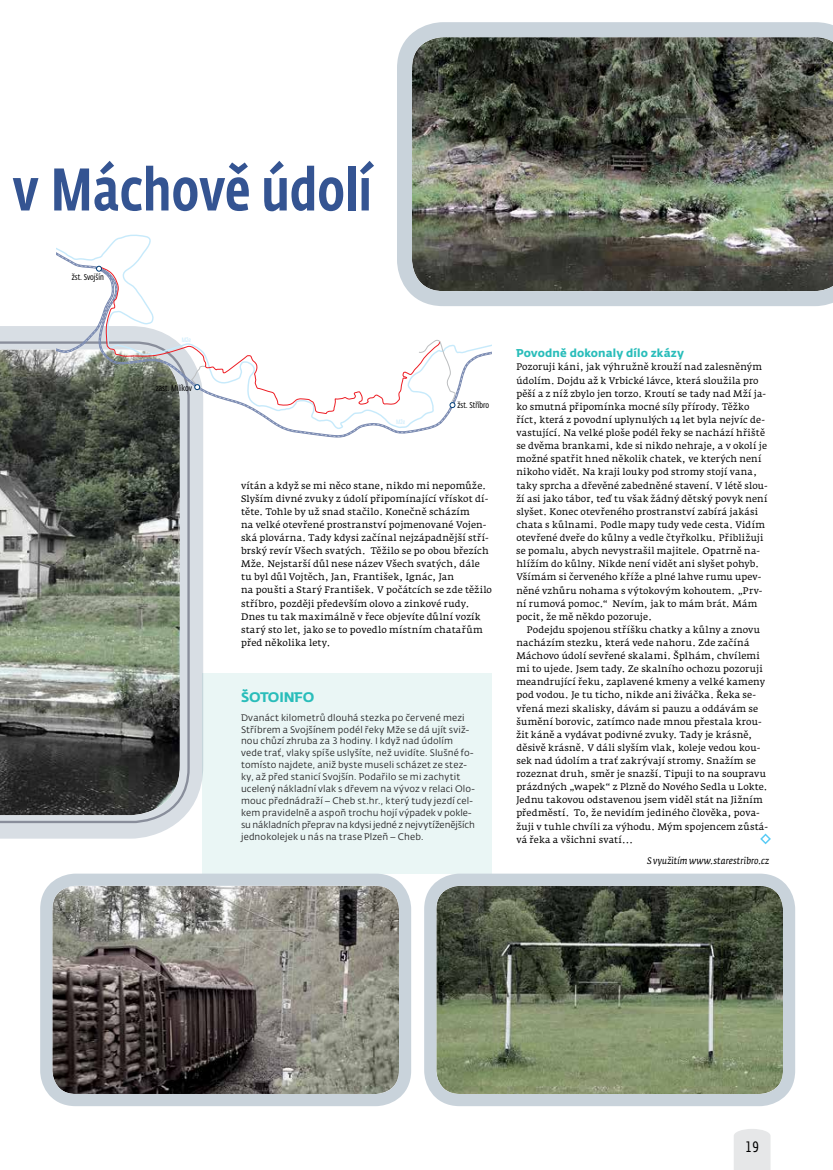
<style>
.page{position:relative;width:833px;height:1170px;background:#fff}
.page>*{position:absolute;margin:0;border:0;box-sizing:border-box;transform-origin:0 0}
.t1{font:500 59.38px "CD Fedra Cond Pro";color:#345492}
.t2{font:15px "CD Fedra Cond Pro";color:#000}
.t3{font:700 13.75px "CD Fedra";letter-spacing:-.01em;color:#29bdba}
.t4{font:700 11.25px "CD Fedra";letter-spacing:.01em;color:#29bdba}
.t5{font:9.38px/13.1px "Fedra Serif A Pro";letter-spacing:.015em;color:#000}
.t6{font:9.38px/11.9px "CD Fedra";letter-spacing:.015em;color:#292829}
.t7{font:italic 9.38px "Fedra Serif A Pro";letter-spacing:.01em;color:#000}
.t8{font:8.5px "CD Fedra Cond Pro";color:#000}
.t9{font:6.38px "CD Fedra Cond Pro";color:#c7eafb}
</style>
<div class="page">
<svg style="left:734px;top:1129px;width:36px;height:40px"></svg>
<div style="left:202px;top:672px;width:289px;height:201px;background:#eaf6f5"></div>
<svg style="left:0;top:326px;width:203px;height:512px;background:#757a74"></svg>
<img style="left:397px;top:22px;width:436px;height:284px">
<svg style="left:760px;top:833px;width:11px;height:11px"></svg>
<svg style="left:57px;top:234px;width:435px;height:15px"></svg>
<svg style="left:57px;top:249px;width:435px;height:189px"></svg>
<svg style="left:99px;top:266px;width:341px;height:148px"></svg>
<svg style="left:57px;top:266px;width:58px;height:86px"></svg>
<svg style="left:191px;top:365px;width:15px;height:25px"></svg>
<svg style="left:418px;top:340px;width:38px;height:68px"></svg>
<img style="left:53px;top:886px;width:345px;height:207px">
<div style="left:40px;top:873px;width:371px;height:233px;border:12px solid #c9d3db;border-radius:30px"></div>
<img style="left:437px;top:886px;width:345px;height:207px">
<div style="left:424px;top:873px;width:371px;height:233px;border:12px solid #c9d3db;border-radius:30px"></div>
<h1 class="t1" style="left:13px;top:155px;width:361px">v Máchově údolí</h1>
<p class="t8" style="left:72px;top:272px;width:34px">žst. Svojšín</p>
<p class="t9" style="left:182px;top:336px;width:11px">Mže</p>
<p class="t8" style="left:156px;top:383px;width:38px">zast. Milíkov</p>
<p class="t9" style="left:396px;top:418px;width:11px">Mže</p>
<p class="t8" style="left:457px;top:400px;width:33px">žst. Stříbro</p>
<p class="t5" style="left:241px;top:478px;width:252px">vítán a když se mi něco stane, nikdo mi nepomůže.<br>Slyším divné zvuky z údolí připomínající vřískot dí&shy;těte. Tohle by už snad stačilo. Konečně scházím<br>na velké otevřené prostranství pojmenované Vojen&shy;ská plovárna. Tady kdysi začínal nejzápadnější stří&shy;brský revír Všech svatých. Těžilo se po obou březích Mže. Nejstarší důl nese název Všech svatých, dále tu byl důl Vojtěch, Jan, František, Ignác, Jan<br>na poušti a Starý František. V počátcích se zde těžilo stříbro, později především olovo a zinkové rudy.<br>Dnes tu tak maximálně v řece objevíte důlní vozík starý sto let, jako se to povedlo místním chatařům před několika lety.</p>
<h3 class="t3" style="left:241px;top:688px;width:75px">ŠOTOINFO</h3>
<p class="t6" style="left:241px;top:711px;width:235px">Dvanáct kilometrů dlouhá stezka po červené mezi Stříbrem a Svojšínem podél řeky Mže se dá ujít sviž&shy;nou chůzí zhruba za 3 hodiny. I když nad údolím vede trať, vlaky spíše uslyšíte, než uvidíte. Slušné fo&shy;tomísto najdete, aniž byste museli scházet ze stez&shy;ky, až před stanicí Svojšín. Podařilo se mi zachytit ucelený nákladní vlak s dřevem na vývoz v relaci Olo&shy;mouc přednádraží – Cheb st.hr., který tudy jezdí cel&shy;kem pravidelně a aspoň trochu hojí výpadek v pokle&shy;su nákladních přeprav na kdysi jedné z nejvytíženějších jednokolejek u nás na trase Plzeň – Cheb.</p>
<p class="t4" style="left:516px;top:346px;width:169px">Povodně dokonaly dílo zkázy</p>
<p class="t5" style="left:516px;top:360px;width:253px">Pozoruji káni, jak výhružně krouží nad zalesněným údolím. Dojdu až k Vrbické lávce, která sloužila pro pěší a z níž zbylo jen torzo. Kroutí se tady nad Mží ja&shy;ko smutná připomínka mocné síly přírody. Těžko říct, která z povodní uplynulých 14 let byla nejvíc de&shy;vastující. Na velké ploše podél řeky se nachází hřiště se dvěma brankami, kde si nikdo nehraje, a v okolí je možné spatřit hned několik chatek, ve kterých není nikoho vidět. Na kraji louky pod stromy stojí vana, taky sprcha a dřevěné zabedněné stavení. V létě slou&shy;ží asi jako tábor, teď tu však žádný dětský povyk není slyšet. Konec otevřeného prostranství zabírá jakási chata s kůlnami. Podle mapy tudy vede cesta. Vidím otevřené dveře do kůlny a vedle čtyřkolku. Přibližuji se pomalu, abych nevystrašil majitele. Opatrně na&shy;hlížím do kůlny. Nikde není vidět ani slyšet pohyb.<br>Všímám si červeného kříže a plné lahve rumu upev&shy;něné vzhůru nohama s výtokovým kohoutem. „Prv&shy;ní rumová pomoc.“ Nevím, jak to mám brát. Mám pocit, že mě někdo pozoruje.</p>
<p class="t5" style="left:516px;top:623px;width:253px;text-indent:11px">Podejdu spojenou stříšku chatky a kůlny a znovu nacházím stezku, která vede nahoru. Zde začíná Máchovo údolí sevřené skalami. Šplhám, chvílemi mi to ujede. Jsem tady. Ze skalního ochozu pozoruji meandrující řeku, zaplavené kmeny a velké kameny pod vodou. Je tu ticho, nikde ani živáčka. Řeka se&shy;vřená mezi skalisky, dávám si pauzu a oddávám se šumění borovic, zatímco nade mnou přestala krou&shy;žit káně a vydávat podivné zvuky. Tady je krásně, děsivě krásně. V dáli slyším vlak, koleje vedou kou&shy;sek nad údolím a trať zakrývají stromy. Snažím se rozeznat druh, směr je snazší. Tipuji to na soupravu prázdných „wapek“ z Plzně do Nového Sedla u Lokte.<br>Jednu takovou odstavenou jsem viděl stát na Jižním předměstí. To, že nevidím jediného člověka, pova&shy;žuji v tuhle chvíli za výhodu. Mým spojencem zůstá&shy;vá řeka a všichni svatí...</p>
<p class="t7" style="left:647px;top:855px;width:124px">S využitím www.starestribro.cz</p>
<h2 class="t2" style="left:745px;top:1138px;width:16px">19</h2>
</div>
